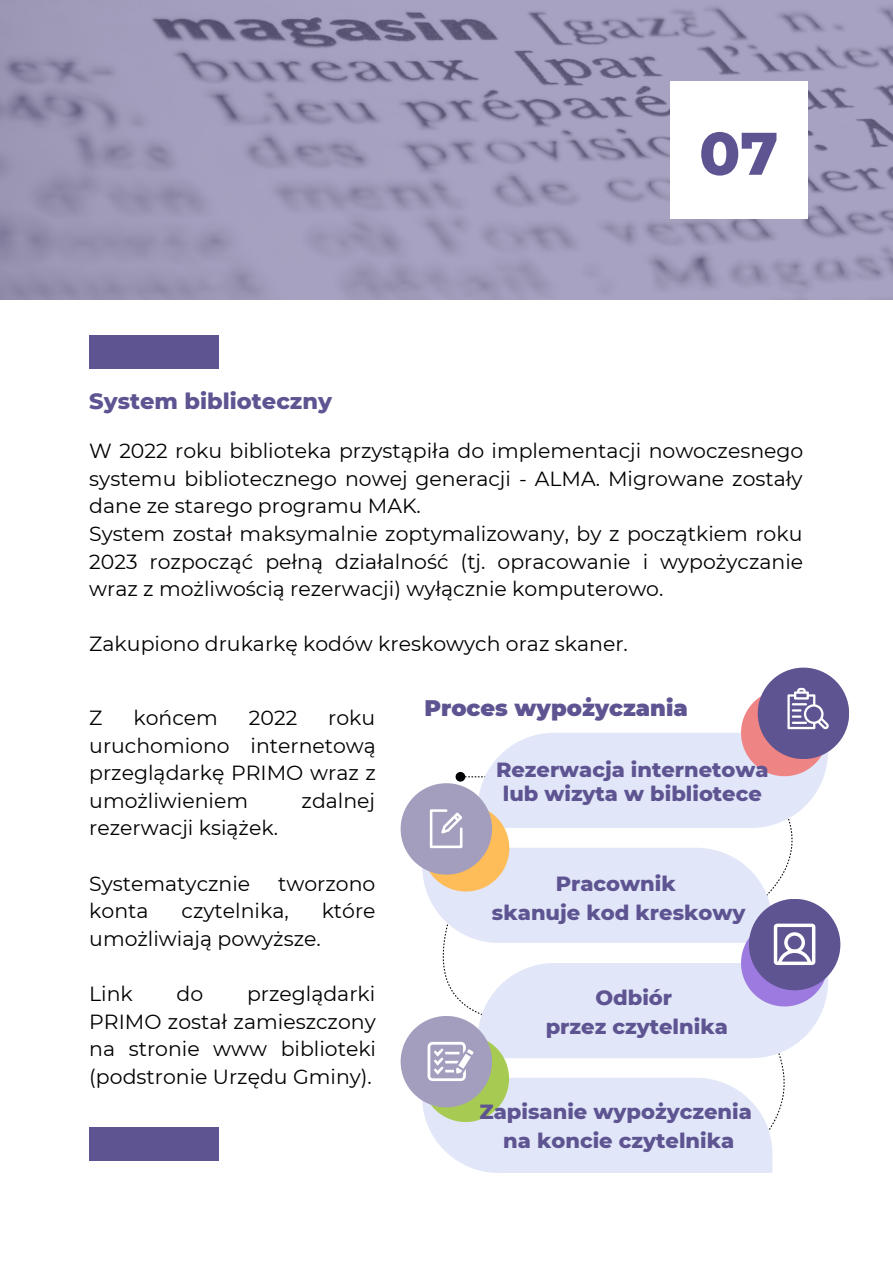
<style>
.page{position:relative;width:893px;height:1264px;background:#fff}
.page>*{position:absolute;margin:0;border:0;box-sizing:border-box;transform-origin:0 0}
.t1{font:800 60px "Montserrat";color:#5d5491}
.t2{font:900 22.5px "Montserrat";color:#5d5491}
.t3{font:800 22.5px "Montserrat";color:#5d5491}
.t4{font:800 21px/29.2px "Montserrat";color:#5d5491;text-align:center}
.t5{font:800 20.85px/24.2px "Montserrat";color:#5d5491;text-align:center}
.t6{font:20.4px/27.6px "Montserrat";color:#000;text-align:justify}
</style>
<div class="page">
<svg style="left:0;top:0;width:892px;height:299px;background:#9c97b5"></svg>
<div style="left:669px;top:81px;width:138px;height:138px;background:#fff"></div>
<div style="left:89px;top:335px;width:130px;height:34px;background:#5d5491"></div>
<div style="left:89px;top:1126px;width:130px;height:34px;background:#5d5491"></div>
<div style="left:400px;top:783px;width:92px;height:91px;background:#a39ebd;border-radius:50%"></div>
<div style="left:757px;top:667px;width:92px;height:92px;background:#5d5491;border-radius:50%"></div>
<div style="left:400px;top:1015px;width:92px;height:92px;background:#a39ebd;border-radius:50%"></div>
<div style="left:748px;top:898px;width:92px;height:92px;background:#5d5491;border-radius:50%"></div>
<svg style="left:422px;top:688px;width:407px;height:484px"></svg>
<p class="t3" style="left:89px;top:387px;width:244px">System biblioteczny</p>
<h1 class="t1" style="left:699px;top:117px;width:80px">07</h1>
<p class="t6" style="left:89px;top:437px;width:715px;text-align:left">W 2022 roku biblioteka przystąpiła do implementacji nowoczesnego systemu bibliotecznego nowej generacji - ALMA. Migrowane zostały dane ze starego programu MAK.<br>System został maksymalnie zoptymalizowany, by z początkiem roku 2023 rozpocząć pełną działalność (tj. opracowanie i wypożyczanie wraz z możliwością rezerwacji) wyłącznie komputerowo.</p>
<p class="t6" style="left:89px;top:630px;width:540px">Zakupiono drukarkę kodów kreskowych oraz skaner.</p>
<p class="t6" style="left:89px;top:704px;width:15px">Z</p>
<p class="t6" style="left:133px;top:704px;width:86px">końcem</p>
<p class="t6" style="left:249px;top:704px;width:50px">2022</p>
<p class="t6" style="left:89px;top:704px;width:288px;text-indent:239px">roku uruchomiono internetową przeglądarkę PRIMO wraz z umożliwieniem</p>
<p class="t6" style="left:301px;top:786px;width:75px">zdalnej</p>
<p class="t6" style="left:89px;top:814px;width:190px">rezerwacji książek.</p>
<p class="t6" style="left:89px;top:869px;width:162px">Systematycznie</p>
<p class="t6" style="left:278px;top:869px;width:99px">tworzono</p>
<p class="t6" style="left:89px;top:897px;width:61px">konta</p>
<p class="t6" style="left:181px;top:897px;width:109px">czytelnika,</p>
<p class="t6" style="left:322px;top:897px;width:55px">które</p>
<p class="t6" style="left:89px;top:924px;width:233px">umożliwiają powyższe.</p>
<p class="t6" style="left:89px;top:980px;width:45px">Link</p>
<p class="t6" style="left:177px;top:980px;width:28px">do</p>
<p class="t6" style="left:89px;top:980px;width:288px;text-indent:158px">przeglądarki PRIMO został zamieszczony na stronie www biblioteki (podstronie Urzędu Gminy).</p>
<p class="t2" style="left:424px;top:694px;width:265px">Proces wypożyczania</p>
<p class="t5" style="left:496px;top:757px;width:274px">Rezerwacja internetowa lub wizyta w bibliotece</p>
<p class="t4" style="left:492px;top:868px;width:255px">Pracownik<br>skanuje kod kreskowy</p>
<p class="t4" style="left:545px;top:982px;width:184px">Odbiór<br>przez czytelnika</p>
<p class="t4" style="left:479px;top:1096px;width:274px">Zapisanie wypożyczenia na koncie czytelnika</p>
</div>
